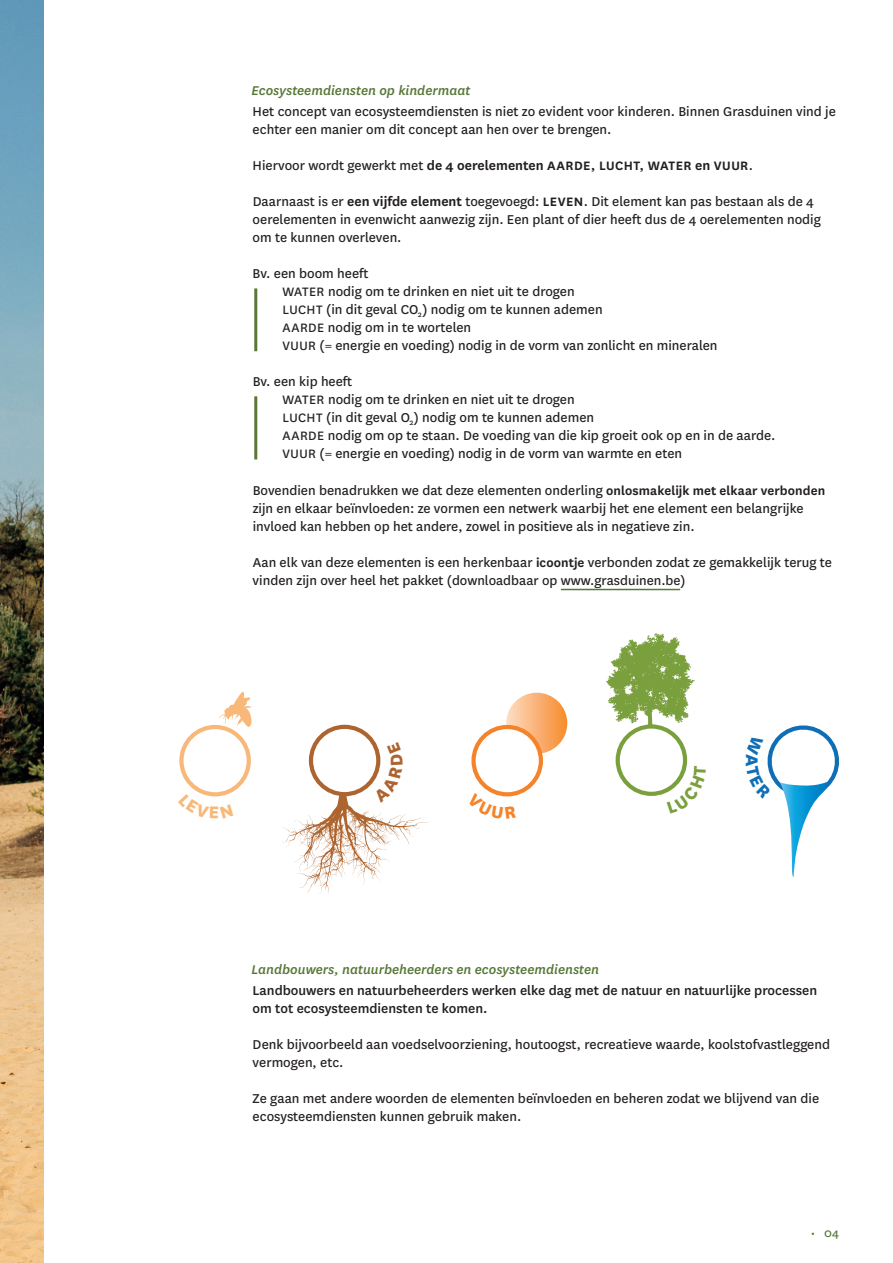
<style>
.page{position:relative;width:893px;height:1263px;background:#fff}
.page>*{position:absolute;margin:0;border:0;box-sizing:border-box;transform-origin:0 0}
.t1{font:15px/18px "National";color:#231f20}
.t2{font:500 15px/18px "National";color:#231f20}
.t3{font:italic 500 14.85px "National";color:#577737}
.t4{font:14.85px "National";color:#231f20}
.t5{font:13.5px "National";color:#577737}
.s1{font-weight:600}
.s2{font-weight:600;font-size:14.25px}
.s3{font-size:14.25px}
.s4{font-size:15px}
</style>
<div class="page">
<img style="left:0;top:0;width:43px;height:1263px">
<hr style="left:254px;top:288px;width:3px;height:63px;background:#577737">
<hr style="left:254px;top:396px;width:3px;height:63px;background:#577737">
<svg style="left:606px;top:633px;width:89px;height:103px"></svg>
<div style="left:618px;top:726px;width:67px;height:68px;background:#fff;border-radius:50%"></div>
<div style="left:616px;top:724px;width:71px;height:72px;border:4px solid #7a9f3d;border-radius:50%"></div>
<svg style="left:311px;top:727px;width:67px;height:67px"></svg>
<div style="left:309px;top:725px;width:71px;height:71px;border:4px solid #ad642e;border-radius:50%"></div>
<div style="left:179px;top:725px;width:72px;height:71px;border:4px solid #f8b879;border-radius:50%"></div>
<svg style="left:218px;top:692px;width:34px;height:35px"></svg>
<svg style="left:506px;top:693px;width:61px;height:61px"></svg>
<div style="left:474px;top:727px;width:67px;height:67px;background:#fff;border-radius:50%"></div>
<div style="left:471px;top:725px;width:72px;height:71px;border:4px solid #f5832a;border-radius:50%"></div>
<hr style="left:561px;top:589px;width:119px;height:1px;background:#577737">
<svg style="left:282px;top:739px;width:147px;height:155px"></svg>
<svg style="left:492px;top:793px;width:24px;height:4px"></svg>
<svg style="left:202px;top:794px;width:26px;height:3px"></svg>
<svg style="left:667px;top:766px;width:20px;height:27px"></svg>
<svg style="left:767px;top:725px;width:72px;height:152px"></svg>
<p class="t3" style="left:252px;top:81px;width:220px">Ecosysteemdiensten op kindermaat</p>
<p class="t1" style="left:253px;top:102px;width:585px">Het concept van ecosysteemdiensten is niet zo evident voor kinderen. Binnen Grasduinen vind je echter een manier om dit concept aan hen over te brengen.</p>
<p class="t1" style="left:253px;top:156px;width:502px">Hiervoor wordt gewerkt met <span class="s1">de 4 oerelementen</span> <span class="s2">AARDE, LUCHT, WATER</span> <span class="s1">en</span> <span class="s2">VUUR</span>.</p>
<p class="t1" style="left:253px;top:192px;width:570px">Daarnaast is er <span class="s1">een vijfde element</span> toegevoegd: <span class="s2">LEVEN</span>. Dit element kan pas bestaan als de 4 oerelementen in evenwicht aanwezig zijn. Een plant of dier heeft dus de 4 oerelementen nodig om te kunnen overleven.</p>
<p class="t1" style="left:282px;top:264px;width:437px;text-indent:-30px">Bv. een boom heeft<br><span class="s3">WATER</span> nodig om te drinken en niet uit te drogen<br><span class="s3">LUCHT</span> (in dit geval CO<sub>2</sub>) nodig om te kunnen ademen<br><span class="s3">AARDE</span> nodig om in te wortelen<br><span class="s3">VUUR</span> (= energie en voeding) nodig in de vorm van zonlicht en mineralen</p>
<p class="t1" style="left:282px;top:372px;width:495px;text-indent:-30px">Bv. een kip heeft<br><span class="s3">WATER</span> nodig om te drinken en niet uit te drogen<br><span class="s3">LUCHT</span> (in dit geval O<sub>2</sub>) nodig om te kunnen ademen<br><span class="s3">AARDE</span> nodig om op te staan. De voeding van die kip groeit ook op en in de aarde.<br><span class="s3">VUUR</span> (= energie en voeding) nodig in de vorm van warmte en eten</p>
<p class="t1" style="left:253px;top:480px;width:574px">Bovendien benadrukken we dat deze elementen onderling <span class="s2">onlosmakelijk met elkaar verbonden </span>zijn en elkaar beïnvloeden: ze vormen een netwerk waarbij het ene element een belangrijke invloed kan hebben op het andere, zowel in positieve als in negatieve zin.</p>
<p class="t1" style="left:253px;top:552px;width:581px">Aan elk van deze elementen is een herkenbaar <span class="s2">icoontje</span> verbonden zodat ze gemakkelijk terug te</p>
<p class="t4" style="left:253px;top:570px;width:434px"><span class="s4">vinden zijn over heel het pakket</span> (downloadbaar op www.grasduinen.be)</p>
<p class="t3" style="left:252px;top:960px;width:349px">Landbouwers, natuurbeheerders en ecosysteemdiensten</p>
<p class="t2" style="left:253px;top:981px;width:566px">Landbouwers en natuurbeheerders werken elke dag met de natuur en natuurlijke processen om tot ecosysteemdiensten te komen.</p>
<p class="t1" style="left:253px;top:1035px;width:579px">Denk bijvoorbeeld aan voedselvoorziening, houtoogst, recreatieve waarde, koolstofvastleggend vermogen, etc.</p>
<p class="t1" style="left:253px;top:1089px;width:568px">Ze gaan met andere woorden de elementen beïnvloeden en beheren zodat we blijvend van die ecosysteemdiensten kunnen gebruik maken.</p>
<p class="t5" style="left:811px;top:1224px;width:30px">• 04</p>
</div>
